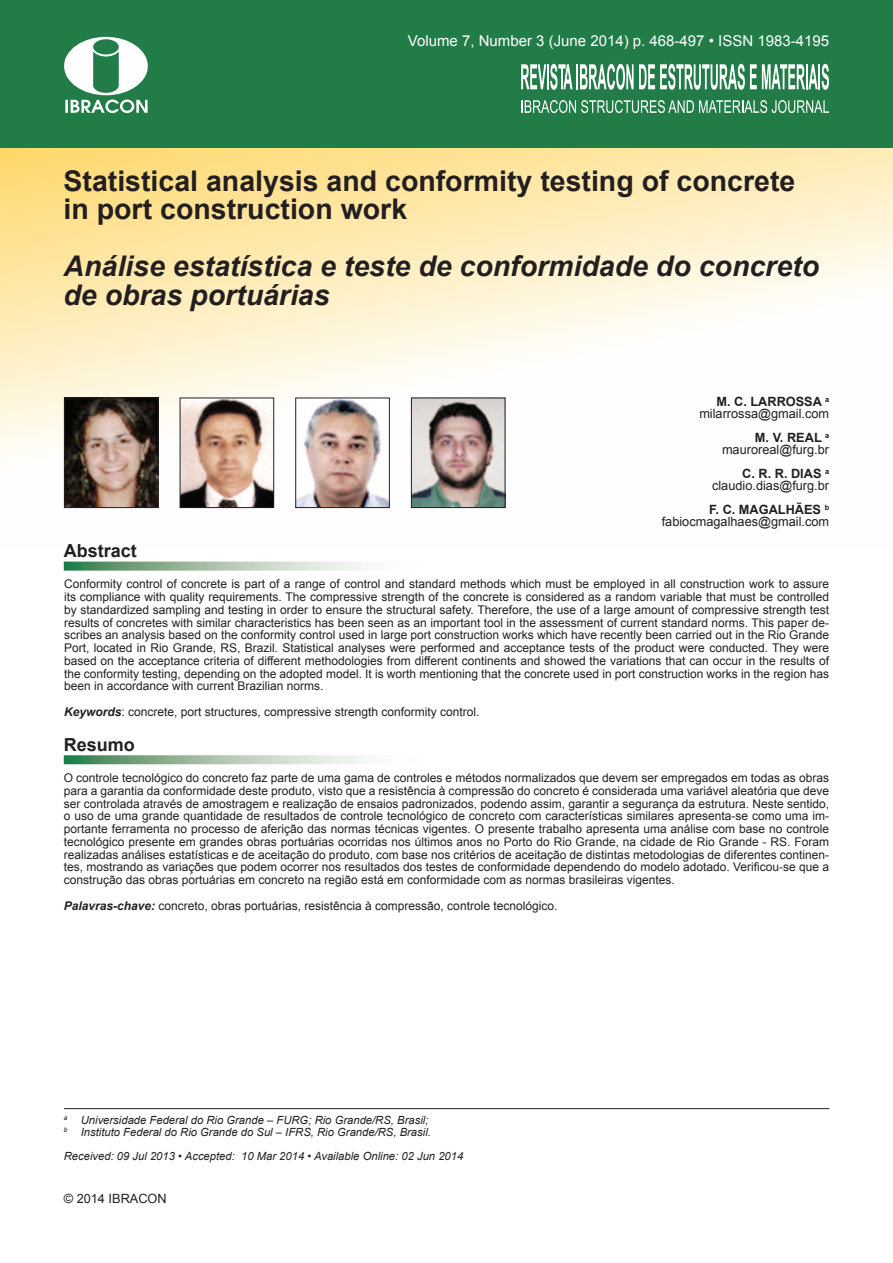
<style>
.page{position:relative;width:893px;height:1263px;background:#fff}
.page>*{position:absolute;margin:0;border:0;box-sizing:border-box;transform-origin:0 0}
.t1{font:700 28.5px/28.5px "Arial";color:#231f20}
.t2{font:italic 700 28.5px/28.5px "Arial";color:#231f20}
.t3{font:700 18px "Arial";color:#231f20}
.t4{font:15px "Arial";color:#fff}
.t5{font:12.75px/12px "Arial";color:#231f20;text-align:right}
.t6{font:12px/12.8px "Arial";color:#231f20;text-align:justify}
.t7{font:italic 11.25px/12px "Arial";color:#231f20}
.s1{font-weight:700}
.s2{font-weight:700;font-style:italic}
</style>
<div class="page">
<svg style="left:0;top:148px;width:893px;height:361px"></svg>
<div style="left:0;top:0;width:893px;height:148px;background:#217c47"></div>
<svg style="left:64px;top:37px;width:84px;height:76px"></svg>
<svg style="left:521px;top:64px;width:51px;height:26px"></svg>
<hr style="left:576px;top:64px;width:2px;height:25px;background:#fff">
<svg style="left:580px;top:64px;width:249px;height:26px"></svg>
<svg style="left:521px;top:100px;width:308px;height:13px"></svg>
<svg style="left:64px;top:562px;width:299px;height:9px;background:#a6c1aa"></svg>
<svg style="left:64px;top:755px;width:299px;height:9px;background:#a4c0a9"></svg>
<img style="left:66px;top:400px;width:90px;height:106px">
<div style="left:64px;top:398px;width:94px;height:110px;border:1px solid #231f20"></div>
<img style="left:182px;top:400px;width:90px;height:106px">
<div style="left:180px;top:398px;width:94px;height:110px;border:1px solid #231f20"></div>
<img style="left:297px;top:400px;width:91px;height:106px">
<div style="left:295px;top:398px;width:95px;height:110px;border:1px solid #231f20"></div>
<img style="left:413px;top:400px;width:90px;height:106px">
<div style="left:411px;top:398px;width:94px;height:110px;border:1px solid #231f20"></div>
<hr style="left:64px;top:1108px;width:765px;height:1px;background:#231f20">
<p class="t4" style="left:408px;top:31px;width:423px">Volume 7, Number 3 (June 2014) p. 468-497 • ISSN 1983-4195</p>
<h1 class="t1" style="left:64px;top:167px;width:733px">Statistical analysis and conformity testing of concrete in port construction work</h1>
<h1 class="t2" style="left:64px;top:253px;width:757px">Análise estatística e teste de conformidade do concreto de obras portuárias</h1>
<h2 class="t3" style="left:64px;top:539px;width:75px">Abstract</h2>
<p class="t5" style="left:699px;top:396px;width:131px"><span class="s1">M. C. LARROSSA</span> <sup>a </sup>milarrossa@gmail.com</p>
<p class="t5" style="left:722px;top:432px;width:109px"><span class="s1">M. V. REAL</span> <sup>a </sup>mauroreal@furg.br</p>
<p class="t5" style="left:712px;top:468px;width:119px"><span class="s1">C. R. R. DIAS</span> <sup>a </sup>claudio.dias@furg.br</p>
<p class="t5" style="left:662px;top:504px;width:169px"><span class="s1">F. C. MAGALHÃES</span> <sup>b </sup>fabiocmagalhaes@gmail.com</p>
<p class="t6" style="left:64px;top:578px;width:767px">Conformity control of concrete is part of a range of control and standard methods which must be employed in all construction work to assure its compliance with quality requirements. The compressive strength of the concrete is considered as a random variable that must be controlled by standardized sampling and testing in order to ensure the structural safety. Therefore, the use of a large amount of compressive strength test results of concretes with similar characteristics has been seen as an important tool in the assessment of current standard norms. This paper de&shy;scribes an analysis based on the conformity control used in large port construction works which have recently been carried out in the Rio Grande Port, located in Rio Grande, RS, Brazil. Statistical analyses were performed and acceptance tests of the product were conducted. They were based on the acceptance criteria of different methodologies from different continents and showed the variations that can occur in the results of the conformity testing, depending on the adopted model. It is worth mentioning that the concrete used in port construction works in the region has been in accordance with current Brazilian norms.</p>
<p class="t6" style="left:64px;top:705px;width:417px"><span class="s2">Keywords</span>: concrete, port structures, compressive strength conformity control.</p>
<h2 class="t3" style="left:64px;top:733px;width:73px">Resumo</h2>
<p class="t6" style="left:64px;top:772px;width:767px">O controle tecnológico do concreto faz parte de uma gama de controles e métodos normalizados que devem ser empregados em todas as obras para a garantia da conformidade deste produto, visto que a resistência à compressão do concreto é considerada uma variável aleatória que deve ser controlada através de amostragem e realização de ensaios padronizados, podendo assim, garantir a segurança da estrutura. Neste sentido, o uso de uma grande quantidade de resultados de controle tecnológico de concreto com características similares apresenta-se como uma im&shy;portante ferramenta no processo de aferição das normas técnicas vigentes. O presente trabalho apresenta uma análise com base no controle tecnológico presente em grandes obras portuárias ocorridas nos últimos anos no Porto do Rio Grande, na cidade de Rio Grande - RS. Foram realizadas análises estatísticas e de aceitação do produto, com base nos critérios de aceitação de distintas metodologias de diferentes continen&shy;tes, mostrando as variações que podem ocorrer nos resultados dos testes de conformidade dependendo do modelo adotado. Verificou-se que a construção das obras portuárias em concreto na região está em conformidade com as normas brasileiras vigentes.</p>
<p class="t6" style="left:64px;top:899px;width:495px"><span class="s2">Palavras-chave:</span> concreto, obras portuárias, resistência à compressão, controle tecnológico.</p>
<p class="t7" style="left:64px;top:1114px;width:369px"><sup>a</sup> Universidade Federal do Rio Grande – FURG; Rio Grande/RS, Brasil; <sup>b</sup> Instituto Federal do Rio Grande do Sul – IFRS, Rio Grande/RS, Brasil.</p>
<p class="t7" style="left:64px;top:1150px;width:401px">Received: 09 Jul 2013 • Accepted: 10 Mar 2014 • Available Online: 02 Jun 2014</p>
<p class="t5" style="left:64px;top:1192px;width:104px">© 2014 IBRACON</p>
</div>
